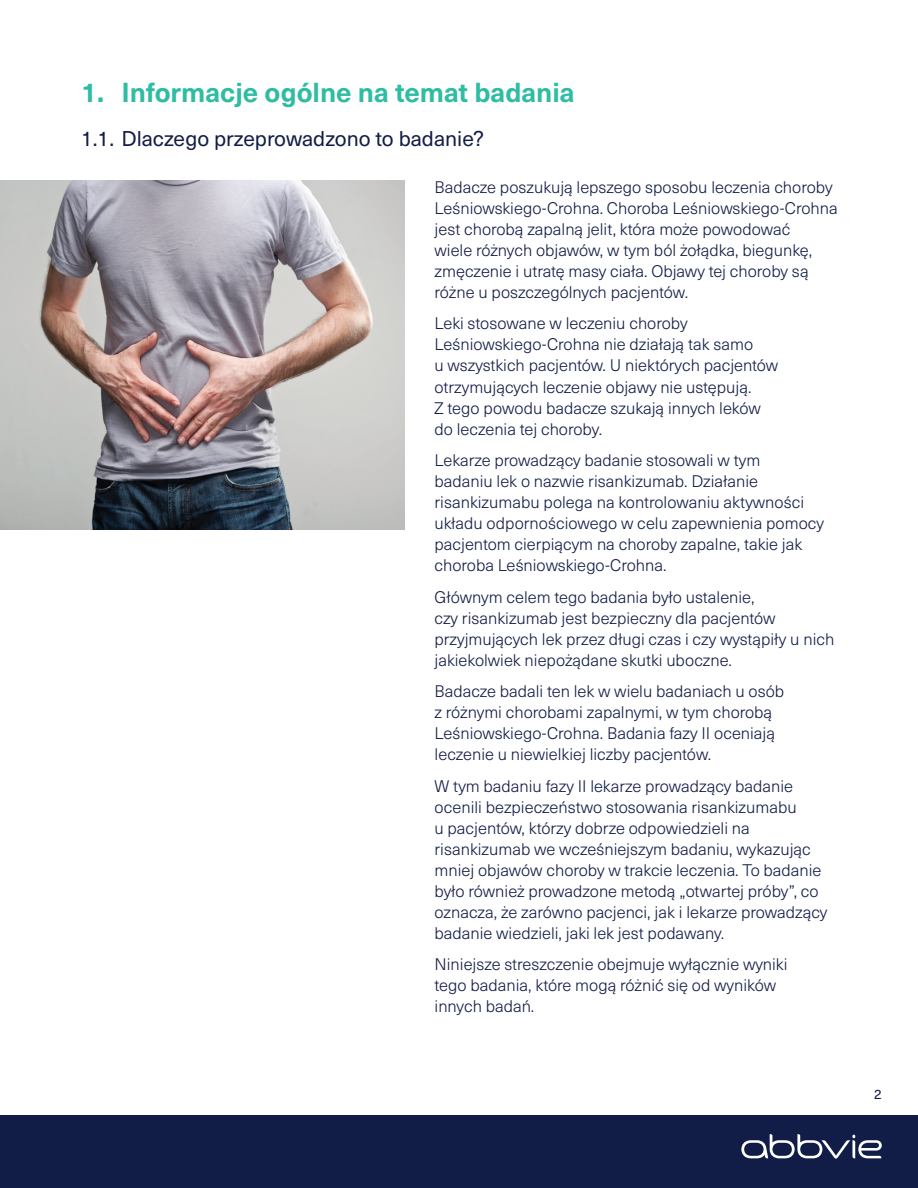
<style>
.page{position:relative;width:918px;height:1188px;background:#fff}
.page>*{position:absolute;margin:0;border:0;box-sizing:border-box;transform-origin:0 0}
.t1{font:700 27px "Neue Haas Unica Pro";color:#2ebca2}
.t2{font:21px "Neue Haas Unica Pro";color:#121d47}
.t3{font:300 16.5px/21px "Neue Haas Unica Pro";color:#121d47}
.t4{font:13.5px "Neue Haas Unica Pro";color:#121d47}
</style>
<div class="page">
<img style="left:0;top:180px;width:405px;height:349px">
<div style="left:0;top:1115px;width:918px;height:73px;background:#121d47"></div>
<svg style="left:741px;top:1134px;width:141px;height:25px"></svg>
<h1 class="t1" style="left:81px;top:76px;width:495px">1. Informacje ogólne na temat badania</h1>
<p class="t2" style="left:81px;top:126px;width:405px">1.1. Dlaczego przeprowadzono to badanie?</p>
<p class="t3" style="left:435px;top:177px;width:405px">Badacze poszukują lepszego sposobu leczenia choroby Leśniowskiego-Crohna. Choroba Leśniowskiego-Crohna jest chorobą zapalną jelit, która może powodować<br>wiele różnych objawów, w tym ból żołądka, biegunkę, zmęczenie i utratę masy ciała. Objawy tej choroby są różne u poszczególnych pacjentów.</p>
<p class="t3" style="left:435px;top:313px;width:345px">Leki stosowane w leczeniu choroby Leśniowskiego-Crohna nie działają tak samo<br>u wszystkich pacjentów. U niektórych pacjentów otrzymujących leczenie objawy nie ustępują.<br>Z tego powodu badacze szukają innych leków do leczenia tej choroby.</p>
<p class="t3" style="left:435px;top:450px;width:391px">Lekarze prowadzący badanie stosowali w tym<br>badaniu lek o nazwie risankizumab. Działanie risankizumabu polega na kontrolowaniu aktywności układu odpornościowego w celu zapewnienia pomocy pacjentom cierpiącym na choroby zapalne, takie jak choroba Leśniowskiego-Crohna.</p>
<p class="t3" style="left:435px;top:586px;width:401px">Głównym celem tego badania było ustalenie,<br>czy risankizumab jest bezpieczny dla pacjentów przyjmujących lek przez długi czas i czy wystąpiły u nich jakiekolwiek niepożądane skutki uboczne.</p>
<p class="t3" style="left:435px;top:681px;width:351px">Badacze badali ten lek w wielu badaniach u osób z różnymi chorobami zapalnymi, w tym chorobą Leśniowskiego-Crohna. Badania fazy II oceniają leczenie u niewielkiej liczby pacjentów.</p>
<p class="t3" style="left:435px;top:776px;width:394px">W tym badaniu fazy II lekarze prowadzący badanie ocenili bezpieczeństwo stosowania risankizumabu<br>u pacjentów, którzy dobrze odpowiedzieli na risankizumab we wcześniejszym badaniu, wykazując mniej objawów choroby w trakcie leczenia. To badanie było również prowadzone metodą „otwartej próby”, co oznacza, że zarówno pacjenci, jak i lekarze prowadzący badanie wiedzieli, jaki lek jest podawany.</p>
<p class="t3" style="left:435px;top:954px;width:354px">Niniejsze streszczenie obejmuje wyłącznie wyniki tego badania, które mogą różnić się od wyników innych badań.</p>
<p class="t4" style="left:874px;top:1086px;width:9px">2</p>
</div>
